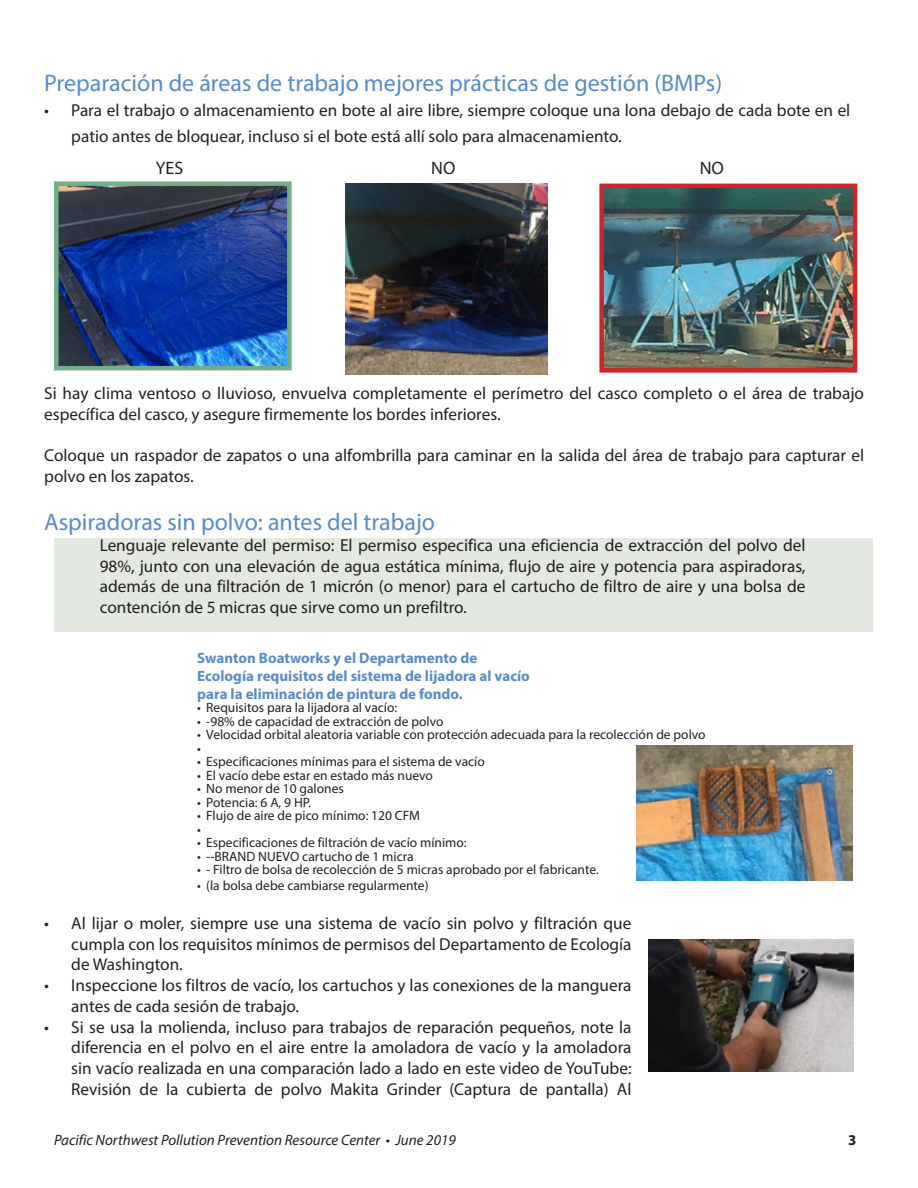
<style>
.page{position:relative;width:918px;height:1188px;background:#fff}
.page>*{position:absolute;margin:0;border:0;box-sizing:border-box;transform-origin:0 0}
.TEXT{font:24px "Myriad Pro";color:#568bc8}
.TEXT-2{font:18px "Myriad Pro";color:#231f20}
.TEXT-3{font:17.25px/20.7px "Myriad Pro";color:#231f20}
.TEXT-4{font:700 15px/18px "Myriad Pro";color:#568cc9}
.t1{font:italic 15px "Myriad Pro";color:#231f20}
.t2{font:700 15px "Myriad Pro";color:#231f20}
.t3{font:13.5px "Myriad Pro";color:#231f20}
</style>
<div class="page">
<div style="left:54px;top:538px;width:818px;height:93px;background:#e3e8e0"></div>
<img style="left:604px;top:189px;width:248px;height:179px">
<div style="left:599px;top:184px;width:258px;height:189px;border:4px solid #d1232a"></div>
<img style="left:59px;top:186px;width:228px;height:179px">
<div style="left:54px;top:181px;width:238px;height:189px;border:4px solid #72af88"></div>
<img style="left:636px;top:745px;width:216px;height:136px">
<img style="left:648px;top:940px;width:205px;height:132px">
<img style="left:346px;top:184px;width:202px;height:191px">
<p class="TEXT" style="left:44px;top:68px;width:679px">Preparación de áreas de trabajo mejores prácticas de gestión (BMPs)</p>
<p class="TEXT-3" style="left:71px;top:97px;width:781px;line-height:25.5px;text-indent:-27px">• Para el trabajo o almacenamiento en bote al aire libre, siempre coloque una lona debajo de cada bote en el patio antes de bloquear, incluso si el bote está allí solo para almacenamiento.</p>
<p class="TEXT-2" style="left:156px;top:157px;width:29px">YES</p>
<p class="TEXT-2" style="left:431px;top:157px;width:26px">NO</p>
<p class="TEXT-2" style="left:700px;top:157px;width:26px">NO</p>
<p class="TEXT-3" style="left:44px;top:383px;width:821px">Si hay clima ventoso o lluvioso, envuelva completamente el perímetro del casco completo o el área de trabajo específica del casco, y asegure firmemente los bordes inferiores.</p>
<p class="TEXT-3" style="left:44px;top:445px;width:821px">Coloque un raspador de zapatos o una alfombrilla para caminar en la salida del área de trabajo para capturar el polvo en los zapatos.</p>
<p class="TEXT" style="left:44px;top:507px;width:392px">Aspiradoras sin polvo: antes del trabajo</p>
<p class="TEXT-3" style="left:100px;top:535px;width:707px;text-align:justify">Lenguaje relevante del permiso: El permiso especifica una eficiencia de extracción del polvo del 98%, junto con una elevación de agua estática mínima, flujo de aire y potencia para aspiradoras, además de una filtración de 1 micrón (o menor) para el cartucho de filtro de aire y una bolsa de contención de 5 micras que sirve como un prefiltro.</p>
<p class="TEXT-4" style="left:197px;top:648px;width:334px">Swanton Boatworks y el Departamento de<br>Ecología requisitos del sistema de lijadora al vacío para la eliminación de pintura de fondo.</p>
<p class="t3" style="left:197px;top:699px;width:202px">• Requisitos para la lijadora al vacío:</p>
<p class="t3" style="left:197px;top:713px;width:248px">• -98% de capacidad de extracción de polvo</p>
<p class="t3" style="left:197px;top:726px;width:510px">• Velocidad orbital aleatoria variable con protección adecuada para la recolección de polvo</p>
<p class="t3" style="left:197px;top:740px;width:5px">•</p>
<p class="t3" style="left:197px;top:753px;width:289px">• Especificaciones mínimas para el sistema de vacío</p>
<p class="t3" style="left:197px;top:767px;width:237px">• El vacío debe estar en estado más nuevo</p>
<p class="t3" style="left:197px;top:780px;width:148px">• No menor de 10 galones</p>
<p class="t3" style="left:197px;top:794px;width:115px">• Potencia: 6 A, 9 HP.</p>
<p class="t3" style="left:197px;top:807px;width:224px">• Flujo de aire de pico mínimo: 120 CFM</p>
<p class="t3" style="left:197px;top:821px;width:5px">•</p>
<p class="t3" style="left:197px;top:834px;width:271px">• Especificaciones de filtración de vacío mínimo:</p>
<p class="t3" style="left:197px;top:848px;width:218px">• --BRAND NUEVO cartucho de 1 micra</p>
<p class="t3" style="left:197px;top:861px;width:403px">• - Filtro de bolsa de recolección de 5 micras aprobado por el fabricante.</p>
<p class="t3" style="left:197px;top:877px;width:233px">• (la bolsa debe cambiarse regularmente)</p>
<p class="TEXT-3" style="left:71px;top:913px;width:562px;text-align:justify;text-indent:-27px">• Al lijar o moler, siempre use una sistema de vacío sin polvo y filtración que cumpla con los requisitos mínimos de permisos del Departamento de Ecología de Washington.</p>
<p class="TEXT-3" style="left:71px;top:975px;width:562px;text-indent:-27px">• Inspeccione los filtros de vacío, los cartuchos y las conexiones de la manguera antes de cada sesión de trabajo.</p>
<p class="TEXT-3" style="left:71px;top:1016px;width:562px;text-align:justify;text-indent:-27px">• Si se usa la molienda, incluso para trabajos de reparación pequeños, note la diferencia en el polvo en el aire entre la amoladora de vacío y la amoladora sin vacío realizada en una comparación lado a lado en este video de YouTube:<br>Revisión de la cubierta de polvo Makita Grinder (Captura de pantalla) Al</p>
<p class="t1" style="left:54px;top:1131px;width:403px">Pacific Northwest Pollution Prevention Resource Center • June 2019</p>
<p class="t2" style="left:848px;top:1130px;width:10px">3</p>
</div>
